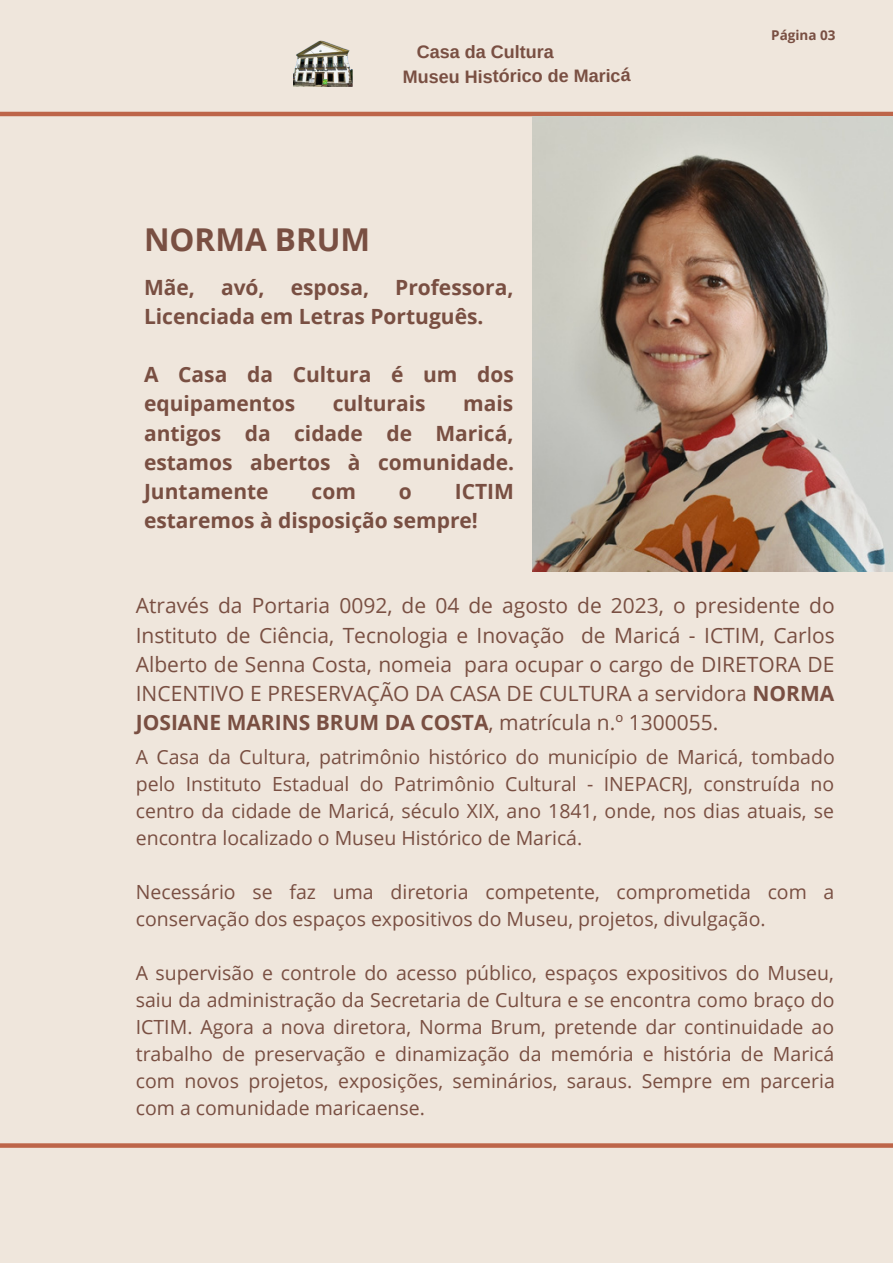
<style>
.page{position:relative;width:893px;height:1264px;background:#fff}
.page>*{position:absolute;margin:0;border:0;box-sizing:border-box;transform-origin:0 0}
.t1{font:700 31.5px "Open Sans";color:#794f42}
.t2{font:21px/29.2px "Open Sans";color:#794f42;text-align:justify}
.t3{font:700 21px/29.2px "Open Sans";color:#794f42}
.t4{font:19.5px/27px "Open Sans";color:#794f42;text-align:justify}
.t5{font:700 18px "Arimo";letter-spacing:-.01em;color:#794f42}
.t6{font:700 13.5px "Open Sans";color:#794f42}
.s1{font-weight:700}
</style>
<div class="page">
<div style="left:0;top:0;width:892px;height:1262px;background:#efe6dc"></div>
<hr style="left:0;top:112px;width:892px;height:4px;background:#bd6549">
<img style="left:293px;top:41px;width:59px;height:46px">
<img style="left:532px;top:116px;width:360px;height:455px">
<svg style="left:0;top:1143px;width:892px;height:4px;background:#c06e54"></svg>
<p class="t5" style="left:417px;top:42px;width:138px">Casa da Cultura</p>
<p class="t5" style="left:403px;top:66px;width:229px">Museu Histórico de Maricá</p>
<p class="t1" style="left:144px;top:218px;width:228px">NORMA BRUM</p>
<p class="t3" style="left:144px;top:272px;width:371px">Mãe, avó, esposa, Professora,<br>Licenciada em Letras Português.</p>
<p class="t3" style="left:144px;top:359px;width:371px">A Casa da Cultura é um dos equipamentos</p>
<p class="t3" style="left:144px;top:389px;width:371px;text-align:justify;text-indent:319px">mais antigos da cidade de Maricá, estamos abertos à comunidade.<br>Juntamente</p>
<p class="t3" style="left:332px;top:389px;width:94px">culturais</p>
<p class="t3" style="left:144px;top:476px;width:371px;text-indent:311px">ICTIM estaremos à disposição sempre!</p>
<p class="t3" style="left:311px;top:476px;width:46px">com</p>
<p class="t3" style="left:399px;top:476px;width:14px">o</p>
<p class="t6" style="left:771px;top:25px;width:66px">Página 03</p>
<p class="t2" style="left:136px;top:590px;width:700px">Através da Portaria 0092, de 04 de agosto de 2023, o presidente do Instituto de Ciência, Tecnologia e Inovação de Maricá - ICTIM, Carlos Alberto de Senna Costa, nomeia para ocupar o cargo de DIRETORA DE INCENTIVO E PRESERVAÇÃO DA CASA DE CULTURA a servidora <span class="s1">NORMA JOSIANE MARINS BRUM DA COSTA</span>, matrícula n.º 1300055.</p>
<p class="t4" style="left:136px;top:743px;width:700px">A Casa da Cultura, patrimônio histórico do município de Maricá, tombado pelo Instituto Estadual do Patrimônio Cultural - INEPACRJ, construída no centro da cidade de Maricá, século XIX, ano 1841, onde, nos dias atuais, se encontra localizado o Museu Histórico de Maricá.</p>
<p class="t4" style="left:136px;top:878px;width:700px">Necessário se faz uma diretoria competente, comprometida com a conservação dos espaços expositivos do Museu, projetos, divulgação.</p>
<p class="t4" style="left:136px;top:958px;width:700px">A supervisão e controle do acesso público, espaços expositivos do Museu, saiu da administração da Secretaria de Cultura e se encontra como braço do ICTIM. Agora a nova diretora, Norma Brum, pretende dar continuidade ao trabalho de preservação e dinamização da memória e história de Maricá com novos projetos, exposições, seminários, saraus. Sempre em parceria com a comunidade maricaense.</p>
</div>
